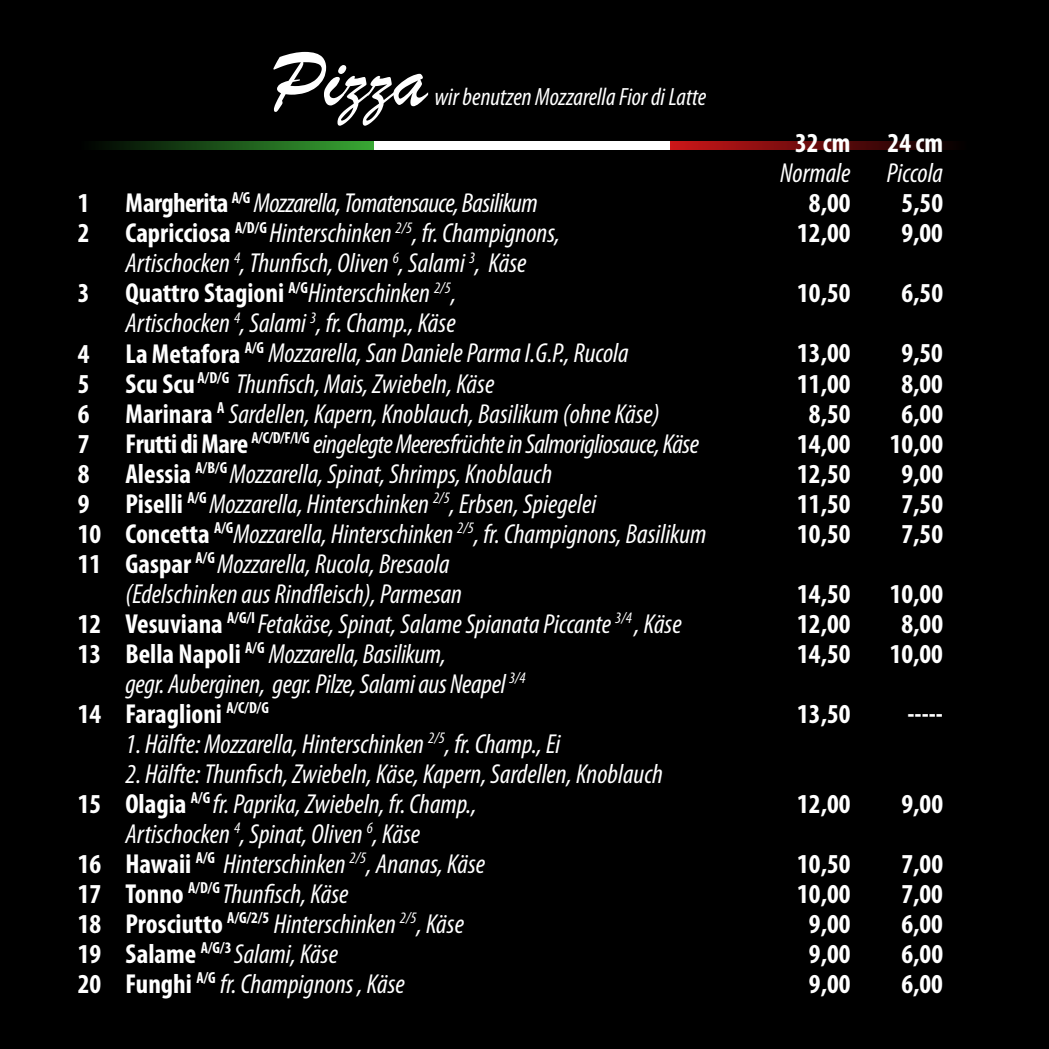
<style>
.page{position:relative;width:1049px;height:1049px;background:#000}
.page>*{position:absolute;margin:0;border:0;box-sizing:border-box;transform-origin:0 0}
.t1{font:83.5px "Brush Script";color:#fff}
.t2{font:italic condensed 27.5px/30px "Myriad Pro";color:#fff}
.t3{font:700 condensed 27.5px "Myriad Pro";color:#fff}
.t4{font:italic condensed 27.5px "Myriad Pro";letter-spacing:-.02em;color:#fff}
.t5{font:italic condensed 25px "Myriad Pro";color:#fff}
.s1{font-weight:700;font-style:normal}
.s2{font-weight:400;font-style:italic}
</style>
<div class="page">
<svg style="left:98px;top:141px;width:276px;height:9px;background:#1e591b"></svg>
<div style="left:374px;top:141px;width:296px;height:9px;background:#fff"></div>
<svg style="left:670px;top:141px;width:283px;height:9px;background:#6c0b0c"></svg>
<h1 class="t1" style="left:271px;top:24px;width:157px">Pizza</h1>
<p class="t5" style="left:434px;top:82px;width:273px">wir benutzen Mozzarella Fior di Latte</p>
<p class="t3" style="left:795px;top:126px;width:57px">32 cm</p>
<p class="t3" style="left:888px;top:126px;width:57px">24 cm</p>
<p class="t2" style="left:780px;top:158px;width:72px">Normale</p>
<p class="t2" style="left:887px;top:158px;width:58px">Piccola</p>
<p class="t3" style="left:78px;top:186px;width:13px">1</p>
<p class="t4" style="left:125px;top:187px;width:414px"><span class="s1">Margherita</span> <sup>A/G</sup> Mozzarella, Tomatensauce, Basilikum</p>
<p class="t3" style="left:809px;top:186px;width:43px">8,00</p>
<p class="t3" style="left:901px;top:186px;width:43px">5,50</p>
<p class="t3" style="left:78px;top:216px;width:13px">2</p>
<p class="t2" style="left:125px;top:218px;width:436px"><span class="s1">Capricciosa</span> <sup>A/D/G</sup> Hinterschinken <sup>2/5</sup>, fr. Champignons,</p>
<p class="t3" style="left:797px;top:216px;width:55px">12,00</p>
<p class="t3" style="left:901px;top:216px;width:43px">9,00</p>
<p class="t2" style="left:125px;top:248px;width:403px">Artischocken <sup>4</sup>, Thunfisch, Oliven <sup>6</sup>, Salami <sup>3</sup>, Käse</p>
<p class="t3" style="left:78px;top:276px;width:13px">3</p>
<p class="t3" style="left:125px;top:276px;width:332px">Quattro Stagioni <sup>A/G</sup><span class="s2">Hinterschinken</span> <sup>2/5</sup><span class="s2">,</span></p>
<p class="t3" style="left:797px;top:276px;width:55px">10,50</p>
<p class="t3" style="left:901px;top:276px;width:43px">6,50</p>
<p class="t2" style="left:125px;top:308px;width:332px">Artischocken <sup>4</sup>, Salami <sup>3</sup>, fr. Champ., Käse</p>
<p class="t3" style="left:78px;top:336px;width:13px">4</p>
<p class="t2" style="left:125px;top:338px;width:505px"><span class="s1">La Metafora</span> <sup>A/G</sup> Mozzarella, San Daniele Parma I.G.P., Rucola</p>
<p class="t3" style="left:797px;top:336px;width:55px">13,00</p>
<p class="t3" style="left:901px;top:336px;width:43px">9,50</p>
<p class="t3" style="left:78px;top:366px;width:13px">5</p>
<p class="t2" style="left:125px;top:368px;width:370px"><span class="s1">Scu Scu</span> <sup>A/D/G</sup> Thunfisch, Mais, Zwiebeln, Käse</p>
<p class="t3" style="left:797px;top:366px;width:55px">11,00</p>
<p class="t3" style="left:901px;top:366px;width:43px">8,00</p>
<p class="t3" style="left:78px;top:396px;width:13px">6</p>
<p class="t2" style="left:125px;top:398px;width:536px"><span class="s1">Marinara</span> <sup>A</sup> Sardellen, Kapern, Knoblauch, Basilikum (ohne Käse)</p>
<p class="t3" style="left:809px;top:396px;width:43px">8,50</p>
<p class="t3" style="left:901px;top:396px;width:43px">6,00</p>
<p class="t3" style="left:78px;top:426px;width:13px">7</p>
<p class="t4" style="left:125px;top:427px;width:575px"><span class="s1">Frutti di Mare</span> <sup>A/C/D/F/I/G</sup> eingelegte Meeresfrüchte in Salmorigliosauce, Käse</p>
<p class="t3" style="left:797px;top:426px;width:55px">14,00</p>
<p class="t3" style="left:890px;top:426px;width:55px">10,00</p>
<p class="t3" style="left:78px;top:456px;width:13px">8</p>
<p class="t2" style="left:125px;top:458px;width:428px"><span class="s1">Alessia</span> <sup>A/B/G</sup> Mozzarella, Spinat, Shrimps, Knoblauch</p>
<p class="t3" style="left:797px;top:456px;width:55px">12,50</p>
<p class="t3" style="left:901px;top:456px;width:43px">9,00</p>
<p class="t3" style="left:78px;top:486px;width:13px">9</p>
<p class="t2" style="left:125px;top:488px;width:472px"><span class="s1">Piselli</span> <sup>A/G</sup> Mozzarella, Hinterschinken <sup>2/5</sup>, Erbsen, Spiegelei</p>
<p class="t3" style="left:797px;top:486px;width:55px">11,50</p>
<p class="t3" style="left:901px;top:486px;width:43px">7,50</p>
<p class="t2" style="left:78px;top:518px;width:630px"><span class="s1">10 Concetta</span> <sup>A/G</sup>Mozzarella, Hinterschinken <sup>2/5</sup>, fr. Champignons, Basilikum</p>
<p class="t3" style="left:797px;top:516px;width:55px">10,50</p>
<p class="t3" style="left:901px;top:516px;width:43px">7,50</p>
<p class="t2" style="left:125px;top:548px;width:338px;text-indent:-47px"><span class="s1">11 Gaspar</span> <sup>A/G</sup> Mozzarella, Rucola, Bresaola (Edelschinken aus Rindfleisch), Parmesan</p>
<p class="t3" style="left:797px;top:576px;width:55px">14,50</p>
<p class="t3" style="left:890px;top:576px;width:55px">10,00</p>
<p class="t2" style="left:78px;top:608px;width:605px"><span class="s1">12 Vesuviana</span> <sup>A/G/I</sup> Fetakäse, Spinat, Salame Spianata Piccante <sup>3/4</sup> , Käse</p>
<p class="t3" style="left:797px;top:606px;width:55px">12,00</p>
<p class="t3" style="left:901px;top:606px;width:43px">8,00</p>
<p class="t2" style="left:78px;top:638px;width:370px"><span class="s1">13 Bella Napoli</span> <sup>A/G</sup> Mozzarella, Basilikum,</p>
<p class="t3" style="left:797px;top:636px;width:55px">14,50</p>
<p class="t3" style="left:890px;top:636px;width:55px">10,00</p>
<p class="t2" style="left:78px;top:668px;width:449px;text-indent:47px">gegr. Auberginen, gegr. Pilze, Salami aus Neapel <sup>3/4<br></sup><span class="s1">14 Faraglioni</span> <sup>A/C/D/G</sup></p>
<p class="t3" style="left:797px;top:696px;width:55px">13,50</p>
<p class="t3" style="left:907px;top:696px;width:37px">-----</p>
<p class="t2" style="left:125px;top:728px;width:437px">1. Hälfte: Mozzarella, Hinterschinken <sup>2/5</sup>, fr. Champ., Ei</p>
<p class="t2" style="left:78px;top:758px;width:587px;text-indent:47px">2. Hälfte: Thunfisch, Zwiebeln, Käse, Kapern, Sardellen, Knoblauch<br><span class="s1">15 Olagia</span> <sup>A/G</sup> fr. Paprika, Zwiebeln, fr. Champ.,</p>
<p class="t2" style="left:78px;top:818px;width:409px;text-indent:48px">Artischocken <sup>4</sup>, Spinat, Oliven <sup>6</sup>, Käse<br><span class="s1">16 Hawaii</span> <sup>A/G</sup> Hinterschinken <sup>2/5</sup>, Ananas, Käse</p>
<p class="t3" style="left:797px;top:786px;width:55px">12,00</p>
<p class="t3" style="left:901px;top:786px;width:43px">9,00</p>
<p class="t3" style="left:797px;top:846px;width:55px">10,50</p>
<p class="t3" style="left:901px;top:846px;width:43px">7,00</p>
<p class="t2" style="left:78px;top:878px;width:272px"><span class="s1">17 Tonno</span> <sup>A/D/G</sup> Thunfisch, Käse</p>
<p class="t3" style="left:797px;top:876px;width:55px">10,00</p>
<p class="t3" style="left:901px;top:876px;width:43px">7,00</p>
<p class="t2" style="left:78px;top:908px;width:388px"><span class="s1">18 Prosciutto</span> <sup>A/G/2/5</sup> Hinterschinken <sup>2/5</sup>, Käse</p>
<p class="t3" style="left:809px;top:906px;width:43px">9,00</p>
<p class="t3" style="left:901px;top:906px;width:43px">6,00</p>
<p class="t2" style="left:78px;top:938px;width:262px"><span class="s1">19 Salame</span> <sup>A/G/3</sup> Salami, Käse</p>
<p class="t3" style="left:809px;top:936px;width:43px">9,00</p>
<p class="t3" style="left:901px;top:936px;width:43px">6,00</p>
<p class="t2" style="left:78px;top:968px;width:328px"><span class="s1">20 Funghi</span> <sup>A/G</sup> fr. Champignons , Käse</p>
<p class="t3" style="left:809px;top:966px;width:43px">9,00</p>
<p class="t3" style="left:901px;top:966px;width:43px">6,00</p>
</div>
